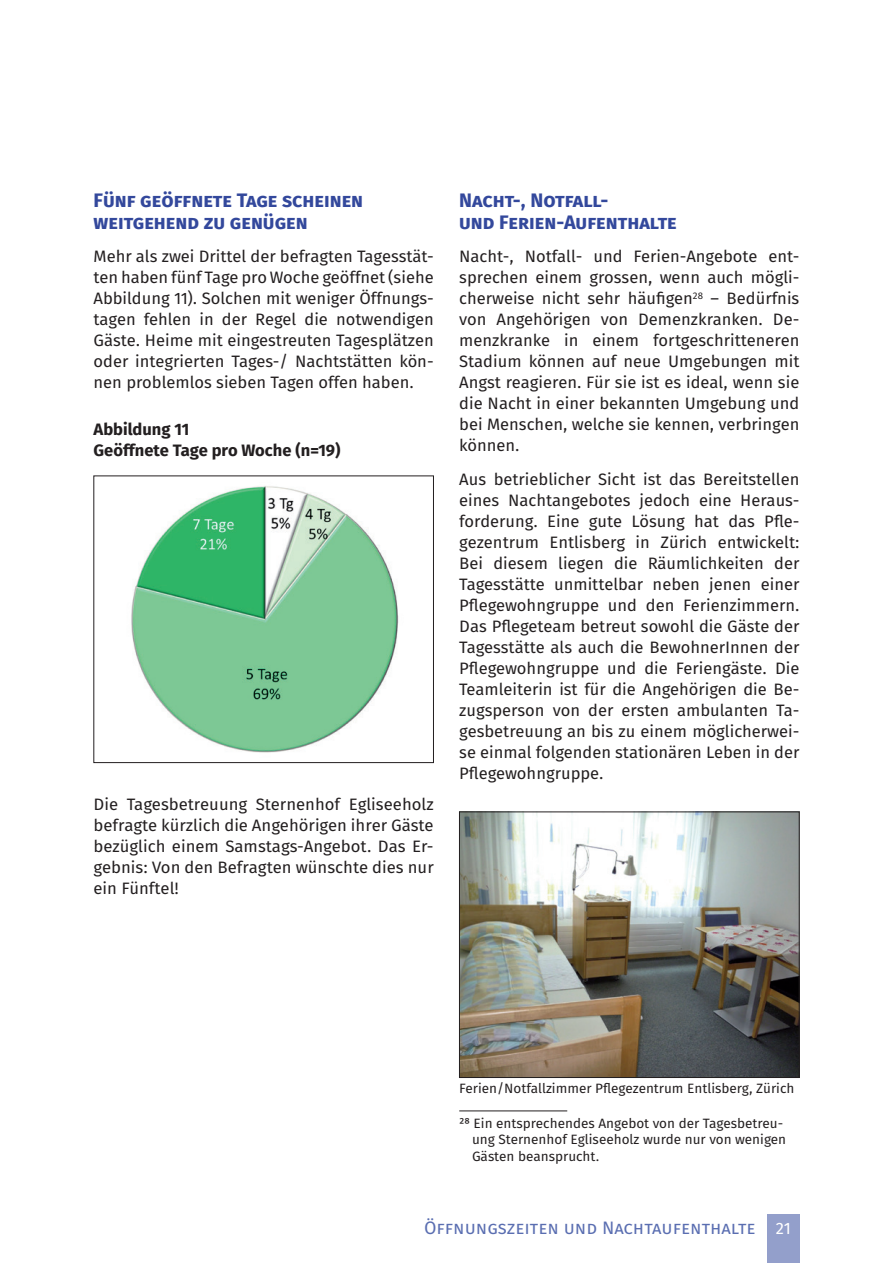
<style>
.page{position:relative;width:893px;height:1263px;background:#fff}
.page>*{position:absolute;margin:0;border:0;box-sizing:border-box;transform-origin:0 0}
.t1{font:700 19.5px/21px "Fira Sans OT";color:#33489c}
.t2{font:18px "Fira Sans OT";color:#5a6eb1}
.t3{font:16.5px/21px "Fira Sans OT";color:#231f20;text-align:justify}
.t4{font:700 16.5px/21px "Fira Sans OT";color:#231f20}
.t5{font:16.5px "Fira Sans OT";color:#fff}
.t6{font:13.5px/16.5px "Fira Sans OT";color:#231f20}
</style>
<div class="page">
<img style="left:131px;top:486px;width:268px;height:267px">
<div style="left:94px;top:476px;width:340px;height:287px;border:1px solid #231f20"></div>
<img style="left:461px;top:814px;width:336px;height:262px">
<div style="left:459px;top:812px;width:340px;height:266px;border:1px solid #231f20"></div>
<hr style="left:459px;top:1110px;width:108px;height:1px;background:#231f20">
<div style="left:767px;top:1214px;width:32px;height:49px;background:#939fcb"></div>
<p class="t1" style="left:94px;top:192px;width:271px">Fünf geöffnete Tage scheinen weitgehend zu genügen</p>
<p class="t3" style="left:94px;top:247px;width:342px">Mehr als zwei Drittel der befragten Tagesstät&shy;ten haben fünf Tage pro Woche geöffnet (siehe Abbildung 11). Solchen mit weniger Öffnungs&shy;tagen fehlen in der Regel die notwendigen Gäste. Heime mit eingestreuten Tagesplätzen oder integrierten Tages-/ Nachtstätten kön&shy;nen problemlos sieben Tagen offen haben.</p>
<p class="t4" style="left:94px;top:420px;width:248px">Abbildung 11<br>Geöffnete Tage pro Woche (n=19)</p>
<p class="t3" style="left:94px;top:795px;width:342px">Die Tagesbetreuung Sternenhof Egliseeholz befragte kürzlich die Angehörigen ihrer Gäste bezüglich einem Samstags-Angebot. Das Er&shy;gebnis: Von den Befragten wünschte dies nur ein Fünftel!</p>
<p class="t1" style="left:459px;top:192px;width:219px">Nacht-, Notfall-<br>und Ferien-Aufenthalte</p>
<p class="t3" style="left:459px;top:247px;width:342px">Nacht-, Notfall- und Ferien-Angebote ent&shy;sprechen einem grossen, wenn auch mögli&shy;cherweise nicht sehr häufigen<sup>28</sup> – Bedürfnis von Angehörigen von Demenzkranken. De&shy;menzkranke in einem fortgeschritteneren Stadium können auf neue Umgebungen mit Angst reagieren. Für sie ist es ideal, wenn sie die Nacht in einer bekannten Umgebung und bei Menschen, welche sie kennen, verbringen können.</p>
<p class="t3" style="left:459px;top:470px;width:342px">Aus betrieblicher Sicht ist das Bereitstellen eines Nachtangebotes jedoch eine Heraus&shy;forderung. Eine gute Lösung hat das Pfle&shy;gezentrum Entlisberg in Zürich entwickelt:<br>Bei diesem liegen die Räumlichkeiten der Tagesstätte unmittelbar neben jenen einer Pflegewohngruppe und den Ferienzimmern.<br>Das Pflegeteam betreut sowohl die Gäste der Tagesstätte als auch die BewohnerInnen der Pflegewohngruppe und die Feriengäste. Die Teamleiterin ist für die Angehörigen die Be&shy;zugsperson von der ersten ambulanten Ta&shy;gesbetreuung an bis zu einem möglicherwei&shy;se einmal folgenden stationären Leben in der Pflegewohngruppe.</p>
<p class="t6" style="left:459px;top:1081px;width:337px">Ferien/Notfallzimmer Pflegezentrum Entlisberg, Zürich</p>
<p class="t6" style="left:472px;top:1116px;width:316px;text-indent:-13px">28 Ein entsprechendes Angebot von der Tagesbetreu&shy;ung Sternenhof Egliseeholz wurde nur von wenigen<br>Gästen beansprucht.</p>
<p class="t2" style="left:424px;top:1215px;width:333px">Öffnungszeiten und Nachtaufenthalte</p>
<p class="t5" style="left:776px;top:1216px;width:16px">21</p>
</div>
